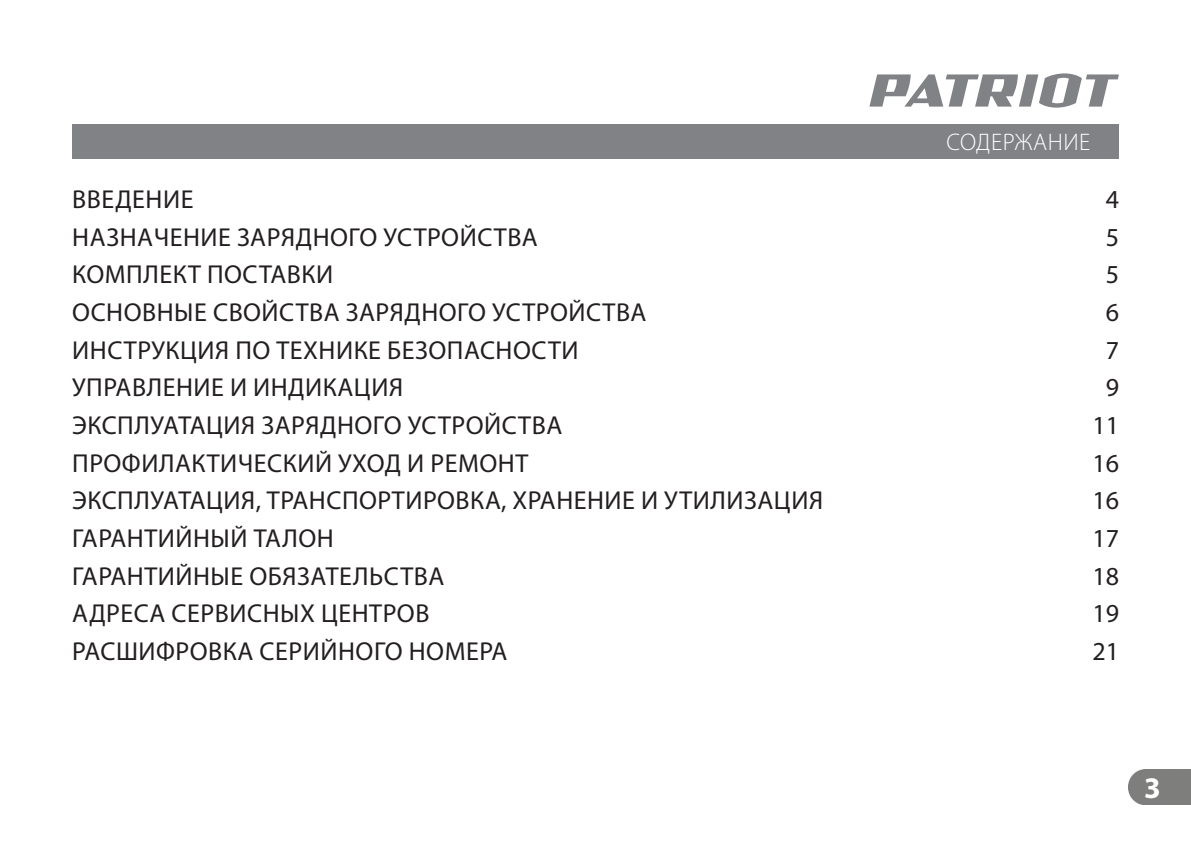
<style>
.page{position:relative;width:1191px;height:842px;background:#fff}
.page>*{position:absolute;margin:0;border:0;box-sizing:border-box;transform-origin:0 0}
.t1{font:700 30px "Myriad Pro";color:#fff}
.t2{font:26px "Myriad Pro";letter-spacing:.02em;color:#231f20}
.t3{font:300 24px "Myriad Pro";letter-spacing:.02em;color:#fff}
</style>
<div class="page">
<div style="left:72px;top:124px;width:1047px;height:34px;background:#808285"></div>
<div style="left:1128px;top:770px;width:63px;height:35px;background:#7e7e7d"></div>
<svg style="left:869px;top:73px;width:250px;height:35px"></svg>
<p class="t3" style="left:946px;top:128px;width:145px">СОДЕРЖАНИЕ</p>
<p class="t2" style="left:72px;top:183px;width:123px">ВВЕДЕНИЕ</p>
<p class="t2" style="left:1105px;top:183px;width:15px">4</p>
<p class="t2" style="left:72px;top:221px;width:467px">НАЗНАЧЕНИЕ ЗАРЯДНОГО УСТРОЙСТВА</p>
<p class="t2" style="left:1105px;top:221px;width:15px">5</p>
<p class="t2" style="left:72px;top:259px;width:262px">КОМПЛЕКТ ПОСТАВКИ</p>
<p class="t2" style="left:1105px;top:259px;width:15px">5</p>
<p class="t2" style="left:72px;top:296px;width:576px">ОСНОВНЫЕ СВОЙСТВА ЗАРЯДНОГО УСТРОЙСТВА</p>
<p class="t2" style="left:1105px;top:296px;width:15px">6</p>
<p class="t2" style="left:72px;top:334px;width:508px">ИНСТРУКЦИЯ ПО ТЕХНИКЕ БЕЗОПАСНОСТИ</p>
<p class="t2" style="left:1105px;top:334px;width:15px">7</p>
<p class="t2" style="left:72px;top:372px;width:332px">УПРАВЛЕНИЕ И ИНДИКАЦИЯ</p>
<p class="t2" style="left:1105px;top:372px;width:15px">9</p>
<p class="t2" style="left:72px;top:409px;width:491px">ЭКСПЛУАТАЦИЯ ЗАРЯДНОГО УСТРОЙСТВА</p>
<p class="t2" style="left:1092px;top:409px;width:28px">11</p>
<p class="t2" style="left:72px;top:447px;width:457px">ПРОФИЛАКТИЧЕСКИЙ УХОД И РЕМОНТ</p>
<p class="t2" style="left:1092px;top:447px;width:28px">16</p>
<p class="t2" style="left:72px;top:485px;width:752px">ЭКСПЛУАТАЦИЯ, ТРАНСПОРТИРОВКА, ХРАНЕНИЕ И УТИЛИЗАЦИЯ</p>
<p class="t2" style="left:1092px;top:485px;width:28px">16</p>
<p class="t2" style="left:72px;top:522px;width:263px">ГАРАНТИЙНЫЙ ТАЛОН</p>
<p class="t2" style="left:1092px;top:522px;width:28px">17</p>
<p class="t2" style="left:72px;top:560px;width:373px">ГАРАНТИЙНЫЕ ОБЯЗАТЕЛЬСТВА</p>
<p class="t2" style="left:1092px;top:560px;width:28px">18</p>
<p class="t2" style="left:72px;top:598px;width:359px">АДРЕСА СЕРВИСНЫХ ЦЕНТРОВ</p>
<p class="t2" style="left:1092px;top:598px;width:28px">19</p>
<p class="t2" style="left:72px;top:635px;width:437px">РАСШИФРОВКА СЕРИЙНОГО НОМЕРА</p>
<p class="t2" style="left:1092px;top:635px;width:28px">21</p>
<p class="t1" style="left:1144px;top:768px;width:18px">3</p>
</div>
